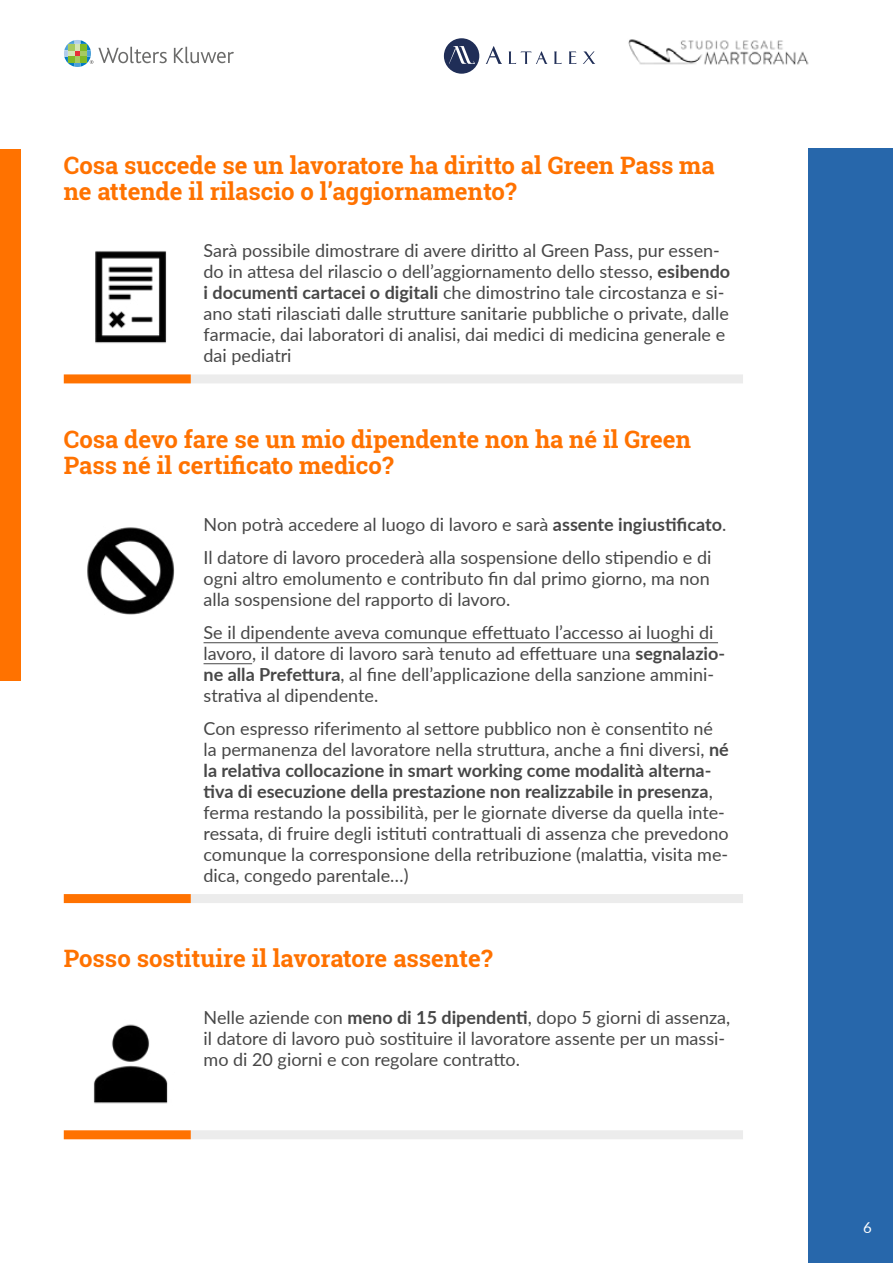
<style>
.page{position:relative;width:893px;height:1263px;background:#fff}
.page>*{position:absolute;margin:0;border:0;box-sizing:border-box;transform-origin:0 0}
.t1{font:700 24px/26px "Roboto Slab";color:#ff7200}
.t2{font:18px/21px "Lato";color:#474747}
.t3{font:15px "Lato";color:#fff}
.s1{font-weight:700}
</style>
<div class="page">
<svg style="left:174px;top:47px;width:60px;height:16px"></svg>
<svg style="left:64px;top:40px;width:103px;height:27px"></svg>
<svg style="left:444px;top:38px;width:35px;height:36px"></svg>
<svg style="left:486px;top:46px;width:16px;height:18px"></svg>
<svg style="left:509px;top:51px;width:38px;height:13px"></svg>
<svg style="left:554px;top:51px;width:8px;height:13px"></svg>
<svg style="left:569px;top:51px;width:8px;height:13px"></svg>
<svg style="left:583px;top:51px;width:12px;height:13px"></svg>
<img style="left:628px;top:39px;width:181px;height:26px">
<div style="left:808px;top:149px;width:85px;height:1114px;background:#2767ab"></div>
<div style="left:0;top:149px;width:21px;height:531px;background:#ff7200"></div>
<div style="left:191px;top:374px;width:552px;height:9px;background:#ececec"></div>
<div style="left:64px;top:374px;width:127px;height:9px;background:#ff7200"></div>
<img style="left:95px;top:251px;width:72px;height:93px">
<div style="left:191px;top:894px;width:552px;height:9px;background:#ececec"></div>
<div style="left:64px;top:894px;width:127px;height:9px;background:#ff7200"></div>
<img style="left:87px;top:527px;width:88px;height:88px">
<hr style="left:204px;top:642px;width:514px;height:1px;background:#474747">
<hr style="left:204px;top:663px;width:48px;height:1px;background:#474747">
<div style="left:191px;top:1130px;width:552px;height:9px;background:#ececec"></div>
<div style="left:64px;top:1130px;width:127px;height:9px;background:#ff7200"></div>
<img style="left:93px;top:1024px;width:75px;height:80px">
<h1 class="t1" style="left:64px;top:152px;width:652px">Cosa succede se un lavoratore ha diritto al Green Pass ma ne attende il rilascio o l’aggiornamento?</h1>
<p class="t2" style="left:204px;top:239px;width:528px">Sarà possibile dimostrare di avere diritto al Green Pass, pur essen&shy;do in attesa del rilascio o dell’aggiornamento dello stesso, <span class="s1">esibendo i documenti cartacei o digitali</span> che dimostrino tale circostanza e si&shy;ano stati rilasciati dalle strutture sanitarie pubbliche o private, dalle farmacie, dai laboratori di analisi, dai medici di medicina generale e dai pediatri</p>
<h1 class="t1" style="left:64px;top:426px;width:629px">Cosa devo fare se un mio dipendente non ha né il Green<br>Pass né il certificato medico?</h1>
<p class="t2" style="left:204px;top:507px;width:524px;line-height:33px">Non potrà accedere al luogo di lavoro e sarà <span class="s1">assente ingiustificato</span>.<br>Il datore di lavoro procederà alla sospensione dello stipendio e di</p>
<p class="t2" style="left:204px;top:567px;width:508px">ogni altro emolumento e contributo fin dal primo giorno, ma non alla sospensione del rapporto di lavoro.</p>
<p class="t2" style="left:204px;top:621px;width:523px">Se il dipendente aveva comunque effettuato l’accesso ai luoghi di lavoro, il datore di lavoro sarà tenuto ad effettuare una <span class="s1">segnalazio&shy;ne alla Prefettura</span>, al fine dell’applicazione della sanzione ammini&shy;strativa al dipendente.</p>
<p class="t2" style="left:204px;top:717px;width:527px">Con espresso riferimento al settore pubblico non è consentito né la permanenza del lavoratore nella struttura, anche a fini diversi, <span class="s1">né la relativa collocazione in smart working come modalità alterna&shy;tiva di esecuzione della prestazione non realizzabile in presenza</span>, ferma restando la possibilità, per le giornate diverse da quella inte&shy;ressata, di fruire degli istituti contrattuali di assenza che prevedono comunque la corresponsione della retribuzione (malattia, visita me&shy;dica, congedo parentale…)</p>
<h1 class="t1" style="left:64px;top:945px;width:430px">Posso sostituire il lavoratore assente?</h1>
<p class="t2" style="left:204px;top:1006px;width:528px">Nelle aziende con <span class="s1">meno di 15 dipendenti</span>, dopo 5 giorni di assenza, il datore di lavoro può sostituire il lavoratore assente per un massi&shy;mo di 20 giorni e con regolare contratto.</p>
<p class="t3" style="left:863px;top:1217px;width:10px">6</p>
</div>
